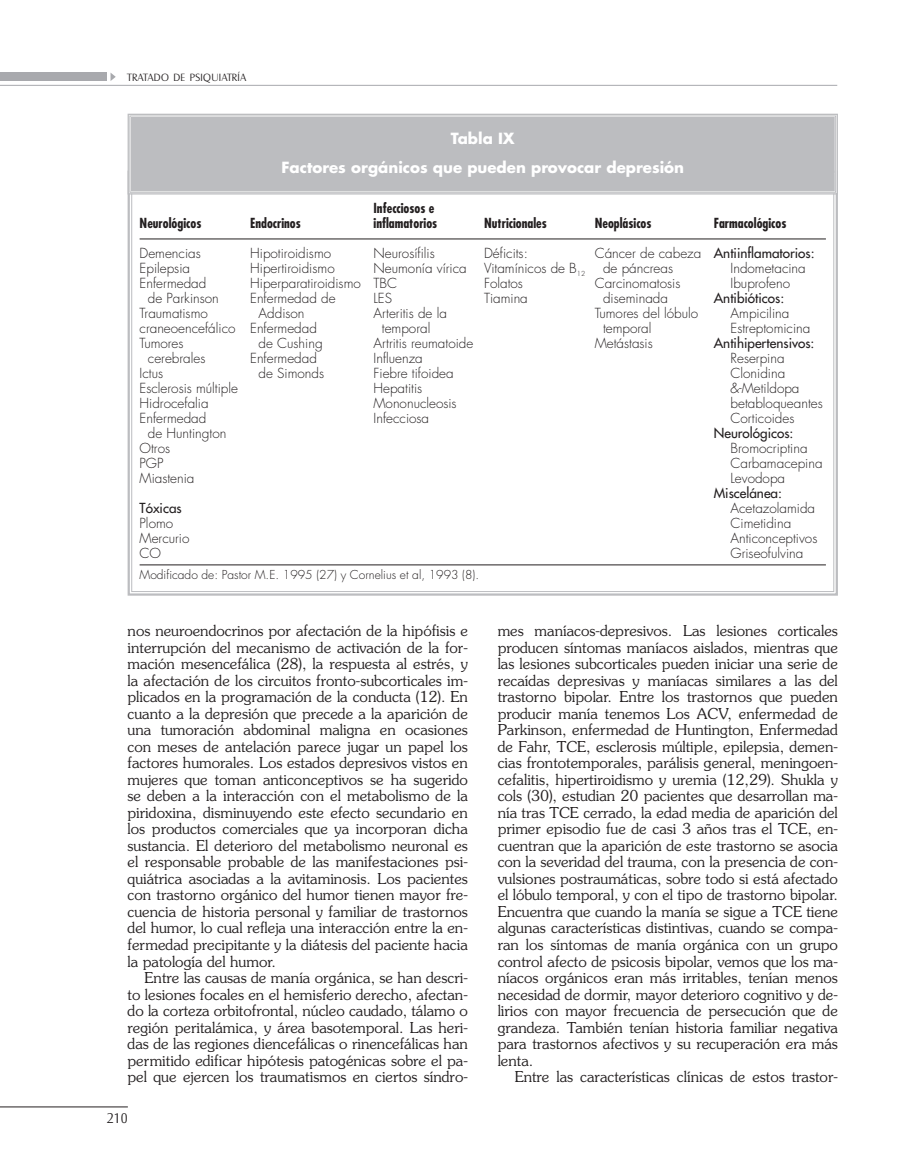
<style>
.page{position:relative;width:923px;height:1170px;background:#fff}
.page>*{position:absolute;margin:0;border:0;box-sizing:border-box;transform-origin:0 0}
.t1{font:300 15px/16.5px "Souvenir";color:#231f20;text-align:justify}
.t2{font:700 15px/28.5px "Futura";color:#fff;text-align:center}
.t3{font:300 13.5px "Futura";color:#231f20}
.t4{font:13.5px "Futura";color:#231f20}
.t5{font:700 condensed 13.5px "Futura";color:#231f20}
.t6{font:300 13.5px "Salzburg";color:#231f20}
.t7{font:300 12px "Futura";color:#231f20}
.t8{font:300 10.2px "Salzburg";letter-spacing:.035em;color:#231f20}
.s1{font-weight:300}
</style>
<div class="page">
<div style="left:0;top:73px;width:107px;height:8px;background:#a8a9ad"></div>
<svg style="left:110px;top:73px;width:6px;height:8px"></svg>
<hr style="left:0;top:1106px;width:128px;height:1px;background:#231f20">
<hr style="left:0;top:85px;width:837px;height:1px;background:#a8a9ad">
<hr style="left:140px;top:238px;width:686px;height:1px;background:#231f20">
<hr style="left:140px;top:564px;width:686px;height:1px;background:#231f20">
<div style="left:132px;top:118px;width:701px;height:72px;background:#bcbdc0"></div>
<div style="left:128px;top:114px;width:710px;height:80px;border:1px solid #bcbdc0"></div>
<div style="left:129px;top:116px;width:707px;height:76px;border:1px solid #bcbdc0"></div>
<div style="left:131px;top:117px;width:703px;height:74px;border:1px solid #bcbdc0"></div>
<p class="t8" style="left:128px;top:71px;width:120px">TRATADO DE PSIQUIATRÍA</p>
<p class="t2" style="left:281px;top:126px;width:404px">Tabla IX<br>Factores orgánicos que pueden provocar depresión</p>
<p class="t5" style="left:373px;top:202px;width:62px">Infecciosos e</p>
<p class="t5" style="left:140px;top:217px;width:63px">Neurológicos</p>
<p class="t5" style="left:250px;top:217px;width:52px">Endocrinos</p>
<p class="t5" style="left:373px;top:217px;width:65px">inflamatorios</p>
<p class="t5" style="left:484px;top:217px;width:64px">Nutricionales</p>
<p class="t5" style="left:595px;top:217px;width:58px">Neoplásicos</p>
<p class="t5" style="left:714px;top:217px;width:74px">Farmacológicos</p>
<p class="t3" style="left:140px;top:247px;width:63px">Demencias</p>
<p class="t3" style="left:250px;top:247px;width:82px">Hipotiroidismo</p>
<p class="t3" style="left:373px;top:247px;width:63px">Neurosífilis</p>
<p class="t3" style="left:484px;top:247px;width:45px">Déficits:</p>
<p class="t4" style="left:595px;top:246px;width:221px"><span class="s1">Cáncer de cabeza</span> Antiinflamatorios:</p>
<p class="t3" style="left:140px;top:262px;width:52px">Epilepsia</p>
<p class="t3" style="left:250px;top:262px;width:86px">Hipertiroidismo</p>
<p class="t3" style="left:373px;top:262px;width:95px">Neumonía vírica</p>
<p class="t3" style="left:484px;top:262px;width:103px">Vitamínicos de B<sub>12</sub></p>
<p class="t3" style="left:603px;top:262px;width:72px">de páncreas</p>
<p class="t3" style="left:730px;top:262px;width:77px">Indometacina</p>
<p class="t3" style="left:140px;top:277px;width:68px">Enfermedad</p>
<p class="t3" style="left:250px;top:277px;width:148px">Hiperparatiroidismo TBC</p>
<p class="t3" style="left:484px;top:277px;width:40px">Folatos</p>
<p class="t3" style="left:595px;top:277px;width:87px">Carcinomatosis</p>
<p class="t3" style="left:730px;top:277px;width:61px">Ibuprofeno</p>
<p class="t3" style="left:148px;top:292px;width:72px">de Parkinson</p>
<p class="t3" style="left:250px;top:292px;width:87px">Enfermedad de</p>
<p class="t3" style="left:373px;top:292px;width:20px">LES</p>
<p class="t3" style="left:484px;top:292px;width:45px">Tiamina</p>
<p class="t3" style="left:603px;top:292px;width:66px">diseminada</p>
<p class="t4" style="left:714px;top:291px;width:72px">Antibióticos:</p>
<p class="t3" style="left:140px;top:307px;width:70px">Traumatismo</p>
<p class="t3" style="left:258px;top:307px;width:47px">Addison</p>
<p class="t3" style="left:373px;top:307px;width:75px">Arteritis de la</p>
<p class="t3" style="left:595px;top:307px;width:105px">Tumores del lóbulo</p>
<p class="t3" style="left:730px;top:307px;width:60px">Ampicilina</p>
<p class="t3" style="left:140px;top:322px;width:179px">craneoencefálico Enfermedad</p>
<p class="t3" style="left:382px;top:322px;width:50px">temporal</p>
<p class="t3" style="left:603px;top:322px;width:50px">temporal</p>
<p class="t3" style="left:730px;top:322px;width:81px">Estreptomicina</p>
<p class="t3" style="left:140px;top:337px;width:45px">Tumores</p>
<p class="t3" style="left:258px;top:337px;width:66px">de Cushing</p>
<p class="t3" style="left:373px;top:337px;width:101px">Artritis reumatoide</p>
<p class="t3" style="left:595px;top:337px;width:60px">Metástasis</p>
<p class="t4" style="left:714px;top:336px;width:102px">Antihipertensivos:</p>
<p class="t3" style="left:148px;top:352px;width:59px">cerebrales</p>
<p class="t3" style="left:250px;top:352px;width:68px">Enfermedad</p>
<p class="t3" style="left:373px;top:352px;width:51px">Influenza</p>
<p class="t3" style="left:730px;top:352px;width:56px">Reserpina</p>
<p class="t3" style="left:140px;top:367px;width:25px">Ictus</p>
<p class="t3" style="left:258px;top:367px;width:67px">de Simonds</p>
<p class="t3" style="left:373px;top:367px;width:82px">Fiebre tifoidea</p>
<p class="t3" style="left:730px;top:367px;width:56px">Clonidina</p>
<p class="t3" style="left:140px;top:382px;width:100px">Esclerosis múltiple</p>
<p class="t3" style="left:373px;top:382px;width:50px">Hepatitis</p>
<p class="t3" style="left:730px;top:382px;width:70px">&amp;-Metildopa</p>
<p class="t3" style="left:140px;top:397px;width:71px">Hidrocefalia</p>
<p class="t3" style="left:373px;top:397px;width:85px">Mononucleosis</p>
<p class="t3" style="left:730px;top:397px;width:94px">betabloqueantes</p>
<p class="t3" style="left:140px;top:412px;width:68px">Enfermedad</p>
<p class="t3" style="left:373px;top:412px;width:57px">Infecciosa</p>
<p class="t3" style="left:730px;top:412px;width:65px">Corticoides</p>
<p class="t3" style="left:148px;top:427px;width:80px">de Huntington</p>
<p class="t4" style="left:714px;top:426px;width:81px">Neurológicos:</p>
<p class="t3" style="left:140px;top:442px;width:32px">Otros</p>
<p class="t3" style="left:730px;top:442px;width:79px">Bromocriptina</p>
<p class="t3" style="left:140px;top:457px;width:25px">PGP</p>
<p class="t3" style="left:730px;top:457px;width:93px">Carbamacepina</p>
<p class="t3" style="left:140px;top:472px;width:56px">Miastenia</p>
<p class="t3" style="left:730px;top:472px;width:56px">Levodopa</p>
<p class="t4" style="left:714px;top:486px;width:70px">Miscelánea:</p>
<p class="t4" style="left:140px;top:501px;width:44px">Tóxicas</p>
<p class="t3" style="left:730px;top:502px;width:86px">Acetazolamida</p>
<p class="t3" style="left:140px;top:517px;width:35px">Plomo</p>
<p class="t3" style="left:730px;top:517px;width:62px">Cimetidina</p>
<p class="t3" style="left:140px;top:532px;width:51px">Mercurio</p>
<p class="t3" style="left:730px;top:532px;width:88px">Anticonceptivos</p>
<p class="t3" style="left:140px;top:547px;width:23px">CO</p>
<p class="t3" style="left:730px;top:547px;width:74px">Griseofulvina</p>
<p class="t7" style="left:140px;top:569px;width:341px">Modificado de: Pastor M.E. 1995 (27) y Cornelius et al, 1993 (8).</p>
<p class="t1" style="left:128px;top:623px;width:342px">nos neuroendocrinos por afectación de la hipófisis e interrupción del mecanismo de activación de la for&shy;mación mesencefálica (28), la respuesta al estrés, y la afectación de los circuitos fronto-subcorticales im&shy;plicados en la programación de la conducta (12). En cuanto a la depresión que precede a la aparición de una tumoración abdominal maligna en ocasiones con meses de antelación parece jugar un papel los factores humorales. Los estados depresivos vistos en mujeres que toman anticonceptivos se ha sugerido se deben a la interacción con el metabolismo de la piridoxina, disminuyendo este efecto secundario en los productos comerciales que ya incorporan dicha sustancia. El deterioro del metabolismo neuronal es el responsable probable de las manifestaciones psi&shy;quiátrica asociadas a la avitaminosis. Los pacientes con trastorno orgánico del humor tienen mayor fre&shy;cuencia de historia personal y familiar de trastornos del humor, lo cual refleja una interacción entre la en&shy;fermedad precipitante y la diátesis del paciente hacia la patología del humor.</p>
<p class="t1" style="left:128px;top:969px;width:342px;text-indent:17px">Entre las causas de manía orgánica, se han descri&shy;to lesiones focales en el hemisferio derecho, afectan&shy;do la corteza orbitofrontal, núcleo caudado, tálamo o región peritalámica, y área basotemporal. Las heri&shy;das de las regiones diencefálicas o rinencefálicas han permitido edificar hipótesis patogénicas sobre el pa&shy;pel que ejercen los traumatismos en ciertos síndro-</p>
<p class="t6" style="left:107px;top:1110px;width:22px">210</p>
<p class="t1" style="left:498px;top:623px;width:342px">mes maníacos-depresivos. Las lesiones corticales producen síntomas maníacos aislados, mientras que las lesiones subcorticales pueden iniciar una serie de recaídas depresivas y maníacas similares a las del trastorno bipolar. Entre los trastornos que pueden producir manía tenemos Los ACV, enfermedad de Parkinson, enfermedad de Huntington, Enfermedad de Fahr, TCE, esclerosis múltiple, epilepsia, demen&shy;cias frontotemporales, parálisis general, meningoen&shy;cefalitis, hipertiroidismo y uremia (12,29). Shukla y cols (30), estudian 20 pacientes que desarrollan ma&shy;nía tras TCE cerrado, la edad media de aparición del primer episodio fue de casi 3 años tras el TCE, en&shy;cuentran que la aparición de este trastorno se asocia con la severidad del trauma, con la presencia de con&shy;vulsiones postraumáticas, sobre todo si está afectado el lóbulo temporal, y con el tipo de trastorno bipolar.<br>Encuentra que cuando la manía se sigue a TCE tiene algunas características distintivas, cuando se compa&shy;ran los síntomas de manía orgánica con un grupo control afecto de psicosis bipolar, vemos que los ma&shy;níacos orgánicos eran más irritables, tenían menos necesidad de dormir, mayor deterioro cognitivo y de&shy;lirios con mayor frecuencia de persecución que de grandeza. También tenían historia familiar negativa para trastornos afectivos y su recuperación era más lenta.</p>
<p class="t1" style="left:515px;top:1068px;width:325px">Entre las características clínicas de estos trastor-</p>
</div>
